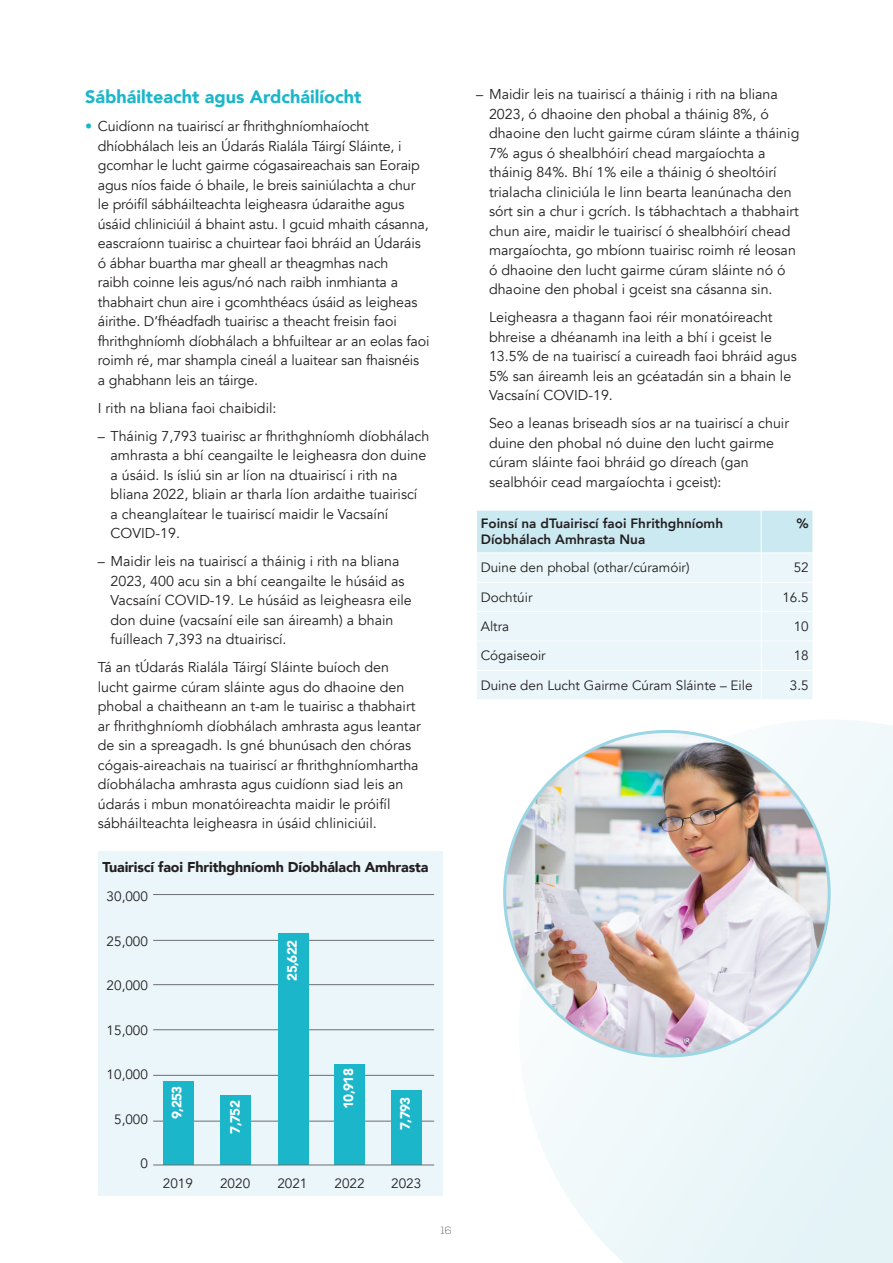
<style>
.page{position:relative;width:893px;height:1263px;background:#fff}
.page>*{position:absolute;margin:0;border:0;box-sizing:border-box;transform-origin:0 0}
.Head_1_22{font:900 18px "Avenir";color:#1cb6cb}
.sub_bullet{font:14.25px/19.5px "Avenir";color:#231f20}
._22_Bullet_std{font:14.25px/19.5px "Avenir";letter-spacing:-.01em;color:#231f20}
._00__2018_Body_Text{font:900 14.25px "Avenir";letter-spacing:-.01em;color:#231f20}
.chart_text{font:13.5px "Avenir";color:#231f20}
._00__2018_Body_Text-2{font:800 13.5px/16.5px "Avenir";color:#231f20}
._00__2018_Body_Text-3{font:13.5px "Avenir";color:#231f20}
._00__2018_Body_Text-4{font:900 13.5px "Avenir";letter-spacing:-.05em;color:#fff}
._04_Page_Number{font:300 10.5px "Nexa";color:#6c6d70}
.s1{color:#1cb6cb}
</style>
<div class="page">
<div style="left:98px;top:851px;width:344px;height:345px;background:#eaf6f9"></div>
<hr style="left:153px;top:984px;width:281px;height:1px;background:#6c6d70">
<hr style="left:153px;top:1121px;width:281px;height:1px;background:#6c6d70">
<hr style="left:153px;top:1075px;width:281px;height:1px;background:#6c6d70">
<hr style="left:153px;top:1029px;width:281px;height:1px;background:#6c6d70">
<hr style="left:153px;top:894px;width:281px;height:1px;background:#6c6d70">
<hr style="left:153px;top:940px;width:281px;height:1px;background:#6c6d70">
<div style="left:220px;top:1095px;width:31px;height:70px;background:#1cb6cb"></div>
<div style="left:278px;top:934px;width:30px;height:231px;background:#1cb6cb"></div>
<div style="left:391px;top:1090px;width:31px;height:75px;background:#1cb6cb"></div>
<div style="left:335px;top:1065px;width:30px;height:100px;background:#1cb6cb"></div>
<div style="left:163px;top:1081px;width:30px;height:84px;background:#1cb6cb"></div>
<hr style="left:153px;top:1165px;width:281px;height:1px;background:#6c6d70">
<svg style="left:477px;top:510px;width:336px;height:189px;background:#e3f3f7"></svg>
<svg style="left:519px;top:720px;width:374px;height:543px;fill:#edf7f9"></svg>
<img style="left:505px;top:731px;width:324px;height:325px;border-radius:162px">
<p class="Head_1_22" style="left:85px;top:81px;width:278px">Sábháilteacht agus Ardcháilíocht</p>
<p class="_22_Bullet_std" style="left:98px;top:117px;width:333px;text-indent:-13px"><span class="s1">•</span> Cuidíonn na tuairiscí ar fhrithghníomhaíocht dhíobhálach leis an Údarás Rialála Táirgí Sláinte, i gcomhar le lucht gairme cógasaireachais san Eoraip agus níos faide ó bhaile, le breis sainiúlachta a chur le próifíl sábháilteachta leigheasra údaraithe agus úsáid chliniciúil á bhaint astu. I gcuid mhaith cásanna, eascraíonn tuairisc a chuirtear faoi bhráid an Údaráis ó ábhar buartha mar gheall ar theagmhas nach<br>raibh coinne leis agus/nó nach raibh inmhianta a thabhairt chun aire i gcomhthéacs úsáid as leigheas áirithe. D’fhéadfadh tuairisc a theacht freisin faoi fhrithghníomh díobhálach a bhfuiltear ar an eolas faoi roimh ré, mar shampla cineál a luaitear san fhaisnéis a ghabhann leis an táirge.</p>
<p class="sub_bullet" style="left:98px;top:398px;width:180px">I rith na bliana faoi chaibidil:</p>
<p class="sub_bullet" style="left:111px;top:426px;width:320px;text-indent:-13px">– Tháinig 7,793 tuairisc ar fhrithghníomh díobhálach amhrasta a bhí ceangailte le leigheasra don duine a úsáid. Is ísliú sin ar líon na dtuairiscí i rith na bliana 2022, bliain ar tharla líon ardaithe tuairiscí<br>a cheanglaítear le tuairiscí maidir le Vacsaíní COVID-19.</p>
<p class="sub_bullet" style="left:111px;top:552px;width:303px;text-indent:-13px">– Maidir leis na tuairiscí a tháinig i rith na bliana 2023, 400 acu sin a bhí ceangailte le húsáid as Vacsaíní COVID-19. Le húsáid as leigheasra eile don duine (vacsaíní eile san áireamh) a bhain fuílleach 7,393 na dtuairiscí.</p>
<p class="_22_Bullet_std" style="left:98px;top:658px;width:324px">Tá an tÚdarás Rialála Táirgí Sláinte buíoch den lucht gairme cúram sláinte agus do dhaoine den phobal a chaitheann an t-am le tuairisc a thabhairt ar fhrithghníomh díobhálach amhrasta agus leantar de sin a spreagadh. Is gné bhunúsach den chóras cógais-aireachais na tuairiscí ar fhrithghníomhartha díobhálacha amhrasta agus cuidíonn siad leis an údarás i mbun monatóireachta maidir le próifíl sábháilteachta leigheasra in úsáid chliniciúil.</p>
<p class="_00__2018_Body_Text" style="left:102px;top:855px;width:328px">Tuairiscí faoi Fhrithghníomh Díobhálach Amhrasta</p>
<p class="_00__2018_Body_Text-3" style="left:107px;top:888px;width:43px">30,000</p>
<p class="_00__2018_Body_Text-3" style="left:107px;top:933px;width:43px">25,000</p>
<p class="_00__2018_Body_Text-3" style="left:107px;top:977px;width:43px">20,000</p>
<p class="_00__2018_Body_Text-3" style="left:107px;top:1022px;width:43px">15,000</p>
<p class="_00__2018_Body_Text-3" style="left:107px;top:1066px;width:43px">10,000</p>
<p class="_00__2018_Body_Text-3" style="left:114px;top:1111px;width:35px">5,000</p>
<p class="_00__2018_Body_Text-3" style="left:140px;top:1155px;width:9px">0</p>
<p class="_00__2018_Body_Text-3" style="left:220px;top:1176px;width:32px">2020</p>
<p class="_00__2018_Body_Text-4" style="left:281px;top:980px;width:42px;rotate:-90deg">25,622</p>
<p class="_00__2018_Body_Text-4" style="left:337px;top:1109px;width:42px;rotate:-90deg">10,918</p>
<p class="_00__2018_Body_Text-4" style="left:165px;top:1119px;width:35px;rotate:-90deg">9,253</p>
<p class="_00__2018_Body_Text-4" style="left:393px;top:1130px;width:35px;rotate:-90deg">7,793</p>
<p class="_00__2018_Body_Text-4" style="left:224px;top:1134px;width:35px;rotate:-90deg">7,752</p>
<p class="_00__2018_Body_Text-3" style="left:163px;top:1176px;width:32px">2019</p>
<p class="_00__2018_Body_Text-3" style="left:277px;top:1176px;width:32px">2021</p>
<p class="_00__2018_Body_Text-3" style="left:335px;top:1176px;width:32px">2022</p>
<p class="_00__2018_Body_Text-3" style="left:391px;top:1176px;width:32px">2023</p>
<p class="_04_Page_Number" style="left:441px;top:1225px;width:12px">16</p>
<p class="sub_bullet" style="left:489px;top:85px;width:312px;text-indent:-13px">– Maidir leis na tuairiscí a tháinig i rith na bliana 2023, ó dhaoine den phobal a tháinig 8%, ó dhaoine den lucht gairme cúram sláinte a tháinig 7% agus ó shealbhóirí chead margaíochta a tháinig 84%. Bhí 1% eile a tháinig ó sheoltóirí trialacha cliniciúla le linn bearta leanúnacha den sórt sin a chur i gcrích. Is tábhachtach a thabhairt chun aire, maidir le tuairiscí ó shealbhóirí chead margaíochta, go mbíonn tuairisc roimh ré leosan ó dhaoine den lucht gairme cúram sláinte nó ó dhaoine den phobal i gceist sna cásanna sin.</p>
<p class="sub_bullet" style="left:489px;top:308px;width:309px">Leigheasra a thagann faoi réir monatóireacht bhreise a dhéanamh ina leith a bhí i gceist le 13.5% de na tuairiscí a cuireadh faoi bhráid agus 5% san áireamh leis an gcéatadán sin a bhain le Vacsaíní COVID-19.</p>
<p class="sub_bullet" style="left:489px;top:414px;width:302px">Seo a leanas briseadh síos ar na tuairiscí a chuir duine den phobal nó duine den lucht gairme cúram sláinte faoi bhráid go díreach (gan sealbhóir cead margaíochta i gceist):</p>
<p class="_00__2018_Body_Text-2" style="left:481px;top:515px;width:244px">Foinsí na dTuairiscí faoi Fhrithghníomh<br>Díobhálach Amhrasta Nua</p>
<p class="_00__2018_Body_Text-2" style="left:796px;top:515px;width:14px">%</p>
<p class="chart_text" style="left:481px;top:559px;width:210px">Duine den phobal (othar/cúramóir)</p>
<p class="chart_text" style="left:794px;top:559px;width:17px">52</p>
<p class="chart_text" style="left:481px;top:589px;width:53px">Dochtúir</p>
<p class="chart_text" style="left:782px;top:589px;width:28px">16.5</p>
<p class="chart_text" style="left:481px;top:618px;width:30px">Altra</p>
<p class="chart_text" style="left:794px;top:618px;width:17px">10</p>
<p class="chart_text" style="left:481px;top:648px;width:66px">Cógaiseoir</p>
<p class="chart_text" style="left:794px;top:648px;width:17px">18</p>
<p class="chart_text" style="left:481px;top:677px;width:273px">Duine den Lucht Gairme Cúram Sláinte – Eile</p>
<p class="chart_text" style="left:790px;top:677px;width:20px">3.5</p>
</div>
